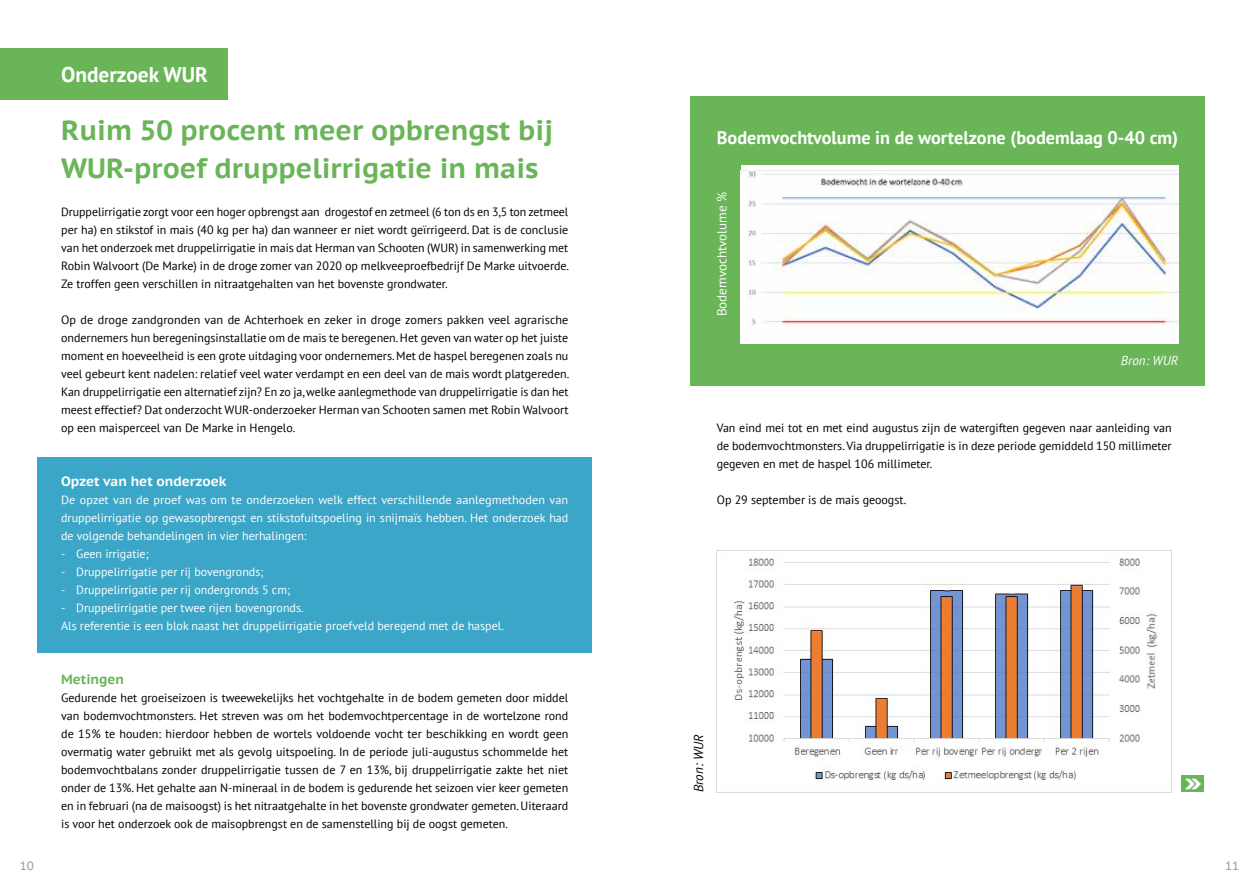
<style>
.page{position:relative;width:1259px;height:893px;background:#fff}
.page>*{position:absolute;margin:0;border:0;box-sizing:border-box;transform-origin:0 0}
.t1{font:700 27.9px/37.5px "PT Sans Caption";color:#69b557}
.t2{font:700 21.3px "PT Sans";color:#fff}
.t3{font:700 18.15px "PT Sans";color:#fff}
.t4{font:700 13.5px "PT Sans Caption";color:#fff}
.t5{font:700 13.5px "PT Sans Caption";color:#69b557}
.t6{font:13.05px "PT Sans";color:#fff}
.t7{font:italic 13.05px "PT Sans";color:#fff}
.t8{font:italic 13.05px "PT Sans";color:#000}
.t9{font:12px/18px "PT Sans";color:#000;text-align:justify}
.t10{font:12px/18px "PT Sans";color:#fff;text-align:justify}
.t11{font:12px "PT Sans Caption";color:#9d9d9c}
</style>
<div class="page">
<div style="left:690px;top:97px;width:514px;height:289px;background:#69b557"></div>
<div style="left:38px;top:457px;width:554px;height:196px;background:#3ba6c7"></div>
<div style="left:0;top:48px;width:228px;height:52px;background:#69b557"></div>
<img style="left:733px;top:558px;width:425px;height:224px">
<div style="left:1181px;top:775px;width:23px;height:17px;background:#69b557"></div>
<svg style="left:1185px;top:779px;width:16px;height:10px"></svg>
<div style="left:741px;top:165px;width:437px;height:178px;background:#fff"></div>
<img style="left:741px;top:170px;width:437px;height:156px">
<h2 class="t2" style="left:61px;top:60px;width:148px">Onderzoek WUR</h2>
<h1 class="t1" style="left:61px;top:111px;width:493px">Ruim 50 procent meer opbrengst bij<br>WUR-proef druppelirrigatie in mais</h1>
<p class="t9" style="left:61px;top:203px;width:509px">Druppelirrigatie zorgt voor een hoger opbrengst aan drogestof en zetmeel (6 ton ds en 3,5 ton zetmeel per ha) en stikstof in mais (40 kg per ha) dan wanneer er niet wordt geïrrigeerd. Dat is de conclusie van het onderzoek met druppelirrigatie in mais dat Herman van Schooten (WUR) in samenwerking met Robin Walvoort (De Marke) in de droge zomer van 2020 op melkveeproefbedrijf De Marke uitvoerde.<br>Ze troffen geen verschillen in nitraatgehalten van het bovenste grondwater.</p>
<p class="t9" style="left:61px;top:311px;width:509px">Op de droge zandgronden van de Achterhoek en zeker in droge zomers pakken veel agrarische ondernemers hun beregeningsinstallatie om de mais te beregenen. Het geven van water op het juiste moment en hoeveelheid is een grote uitdaging voor ondernemers. Met de haspel beregenen zoals nu veel gebeurt kent nadelen: relatief veel water verdampt en een deel van de mais wordt platgereden.<br>Kan druppelirrigatie een alternatief zijn? En zo ja, welke aanlegmethode van druppelirrigatie is dan het meest effectief? Dat onderzocht WUR-onderzoeker Herman van Schooten samen met Robin Walvoort op een maisperceel van De Marke in Hengelo.</p>
<p class="t4" style="left:61px;top:472px;width:167px">Opzet van het onderzoek</p>
<p class="t10" style="left:61px;top:491px;width:508px">De opzet van de proef was om te onderzoeken welk effect verschillende aanlegmethoden van druppelirrigatie op gewasopbrengst en stikstofuitspoeling in snijmaïs hebben. Het onderzoek had de volgende behandelingen in vier herhalingen:</p>
<p class="t10" style="left:61px;top:545px;width:89px">- Geen irrigatie;</p>
<p class="t10" style="left:61px;top:563px;width:204px">- Druppelirrigatie per rij bovengronds;</p>
<p class="t10" style="left:61px;top:581px;width:230px">- Druppelirrigatie per rij ondergronds 5 cm;</p>
<p class="t10" style="left:61px;top:599px;width:444px">- Druppelirrigatie per twee rijen bovengronds.<br>Als referentie is een blok naast het druppelirrigatie proefveld beregend met de haspel.</p>
<p class="t5" style="left:61px;top:670px;width:65px">Metingen</p>
<p class="t9" style="left:61px;top:689px;width:509px">Gedurende het groeiseizoen is tweewekelijks het vochtgehalte in de bodem gemeten door middel van bodemvochtmonsters. Het streven was om het bodemvochtpercentage in de wortelzone rond de 15% te houden: hierdoor hebben de wortels voldoende vocht ter beschikking en wordt geen overmatig water gebruikt met als gevolg uitspoeling. In de periode juli-augustus schommelde het bodemvochtbalans zonder druppelirrigatie tussen de 7 en 13%, bij druppelirrigatie zakte het niet onder de 13%. Het gehalte aan N-mineraal in de bodem is gedurende het seizoen vier keer gemeten en in februari (na de maisoogst) is het nitraatgehalte in het bovenste grondwater gemeten. Uiteraard is voor het onderzoek ook de maisopbrengst en de samenstelling bij de oogst gemeten.</p>
<h3 class="t3" style="left:717px;top:126px;width:463px">Bodemvochtvolume in de wortelzone (bodemlaag 0-40 cm)</h3>
<p class="t6" style="left:713px;top:316px;width:126px;rotate:-90deg">Bodemvochtvolume %</p>
<p class="t7" style="left:1120px;top:352px;width:59px">Bron: WUR</p>
<p class="t9" style="left:717px;top:419px;width:456px">Van eind mei tot en met eind augustus zijn de watergiften gegeven naar aanleiding van de bodemvochtmonsters. Via druppelirrigatie is in deze periode gemiddeld 150 millimeter gegeven en met de haspel 106 millimeter.</p>
<p class="t9" style="left:717px;top:491px;width:191px">Op 29 september is de mais geoogst.</p>
<p class="t8" style="left:690px;top:792px;width:59px;rotate:-90deg">Bron: WUR</p>
<p class="t11" style="left:20px;top:858px;width:16px">10</p>
<p class="t11" style="left:1225px;top:858px;width:16px">11</p>
</div>
